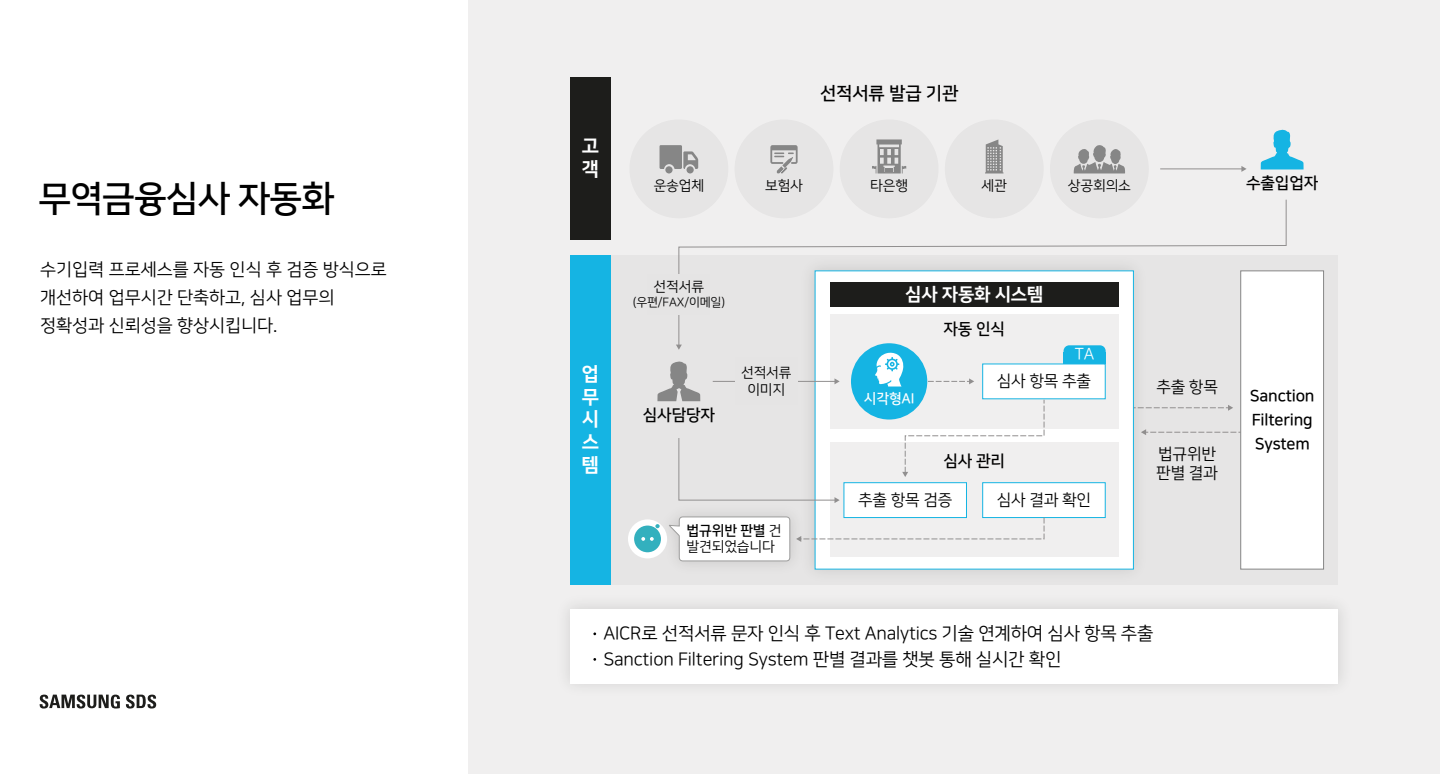
<style>
.page{position:relative;width:1440px;height:774px;background:#fff}
.page>*{position:absolute;margin:0;border:0;box-sizing:border-box;transform-origin:0 0}
.t1{font:36px "Nanum Square B";letter-spacing:-.025em;color:#000}
.t2{font:19px/22.8px "Nanum Square EB";color:#fff}
.t3{font:18px/25.6px "Nanum Square R";letter-spacing:-.01em;color:#000}
.t4{font:18px "Nanum Square B";letter-spacing:-.01em;color:#000}
.t5{font:18px "Nanum Square EB";letter-spacing:-.01em;color:#fff}
.t6{font:17.6px/28px "Nanum Square R";color:#000}
.t7{font:16px/24px "Nanum Square B";letter-spacing:-.01em;color:#000;text-align:justify}
.t8{font:16px/19.2px "Nanum Square R";letter-spacing:-.01em;color:#000}
.t9{font:16px "Nanum Square R";color:#fff}
.t10{font:14px/16.8px "Nanum Square R";letter-spacing:-.01em;color:#000;text-align:center}
.t11{font:14px "Nanum Square B";letter-spacing:-.01em;color:#000}
.t12{font:14px "Nanum Square B";letter-spacing:-.01em;color:#fff}
.t13{font:12px "Nanum Square R";letter-spacing:-.01em;color:#000}
.s1{font-family:"Nanum Square R"}
</style>
<div class="page">
<div style="left:468px;top:0;width:972px;height:774px;background:#f0efef"></div>
<svg style="left:40px;top:695px;width:80px;height:14px"></svg>
<svg style="left:126px;top:695px;width:30px;height:14px"></svg>
<div style="left:629px;top:119px;width:99px;height:99px;background:#e6e5e5;border-radius:50%"></div>
<div style="left:735px;top:119px;width:98px;height:99px;background:#e6e5e5;border-radius:50%"></div>
<div style="left:840px;top:119px;width:99px;height:99px;background:#e6e5e5;border-radius:50%"></div>
<div style="left:945px;top:119px;width:99px;height:99px;background:#e6e5e5;border-radius:50%"></div>
<div style="left:1050px;top:119px;width:99px;height:99px;background:#e6e5e5;border-radius:50%"></div>
<div style="left:611px;top:255px;width:727px;height:330px;background:#e6e5e5"></div>
<hr style="left:1160px;top:168px;width:82px;height:1px;background:#918f8f">
<svg style="left:1241px;top:166px;width:6px;height:6px"></svg>
<div style="left:570px;top:77px;width:41px;height:162px;background:#1d1d1b"></div>
<img style="left:567px;top:605px;width:775px;height:81px">
<div style="left:570px;top:610px;width:768px;height:74px;background:#fff"></div>
<img style="left:812px;top:561px;width:323px;height:11px">
<div style="left:815px;top:270px;width:319px;height:300px;background:#fff"></div>
<div style="left:570px;top:255px;width:41px;height:330px;background:#15b4e3"></div>
<div style="left:665px;top:166px;width:8px;height:7px;background:#868686;border-radius:50%"></div>
<div style="left:687px;top:166px;width:7px;height:7px;background:#868686;border-radius:50%"></div>
<svg style="left:660px;top:145px;width:38px;height:24px"></svg>
<svg style="left:985px;top:139px;width:18px;height:34px"></svg>
<svg style="left:872px;top:139px;width:34px;height:34px"></svg>
<svg style="left:770px;top:145px;width:28px;height:29px"></svg>
<svg style="left:1074px;top:145px;width:51px;height:28px"></svg>
<div style="left:1240px;top:271px;width:84px;height:298px;background:#fff;border:1px solid #868686"></div>
<svg style="left:678px;top:199px;width:609px;height:146px"></svg>
<div style="left:648px;top:274px;width:62px;height:41px;background:#e5e4e4"></div>
<div style="left:830px;top:282px;width:289px;height:25px;background:#1d1d1b"></div>
<img style="left:681px;top:561px;width:108px;height:3px">
<div style="left:628px;top:519px;width:39px;height:39px;background:#fff;border-radius:50%"></div>
<div style="left:634px;top:526px;width:27px;height:26px;background:#33b0be;border-radius:50%"></div>
<svg style="left:641px;top:345px;width:601px;height:216px"></svg>
<svg style="left:1261px;top:129px;width:43px;height:40px"></svg>
<h1 class="t1" style="left:38px;top:179px;width:297px">무역금융심사 자동화</h1>
<p class="t6" style="left:40px;top:256px;width:348px">수기입력 프로세스를 자동 인식 후 검증 방식으로 개선하여 업무시간 단축하고, 심사 업무의 정확성과 신뢰성을 향상시킵니다.</p>
<p class="t2" style="left:582px;top:135px;width:19px">고 객</p>
<p class="t2" style="left:582px;top:363px;width:19px;text-align:justify">업 무 시 스 템</p>
<p class="t4" style="left:820px;top:84px;width:140px">선적서류 발급 기관</p>
<p class="t10" style="left:654px;top:178px;width:52px">운송업체</p>
<p class="t10" style="left:765px;top:178px;width:39px">보험사</p>
<p class="t10" style="left:870px;top:178px;width:39px">타은행</p>
<p class="t10" style="left:982px;top:178px;width:27px">세관</p>
<p class="t10" style="left:1068px;top:178px;width:65px">상공회의소</p>
<p class="t7" style="left:1246px;top:172px;width:74px">수출입업자</p>
<p class="t10" style="left:654px;top:279px;width:52px">선적서류</p>
<p class="t13" style="left:633px;top:296px;width:94px">(우편/FAX/이메일)</p>
<p class="t5" style="left:905px;top:284px;width:140px">심사 자동화 시스템</p>
<p class="t7" style="left:643px;top:403px;width:74px">심사담당자</p>
<p class="t10" style="left:741px;top:365px;width:52px">선적서류 이미지</p>
<p class="t11" style="left:687px;top:523px;width:97px">법규위반 판별 <span class="s1">건</span></p>
<p class="t10" style="left:687px;top:539px;width:90px">발견되었습니다</p>
<p class="t12" style="left:864px;top:391px;width:52px">시각형AI</p>
<p class="t7" style="left:944px;top:317px;width:63px">자동 인식</p>
<p class="t9" style="left:1075px;top:346px;width:21px">TA</p>
<p class="t8" style="left:997px;top:372px;width:96px">심사 항목 추출</p>
<p class="t8" style="left:1156px;top:378px;width:63px">추출 항목</p>
<p class="t7" style="left:944px;top:450px;width:63px">심사 관리</p>
<p class="t8" style="left:1156px;top:444px;width:63px">법규위반 판별 결과</p>
<p class="t8" style="left:858px;top:490px;width:96px">추출 항목 검증</p>
<p class="t8" style="left:997px;top:490px;width:96px">심사 결과 확인</p>
<p class="t7" style="left:1250px;top:384px;width:66px">Sanction Filtering System</p>
<p class="t3" style="left:603px;top:621px;width:552px">AICR로 선적서류 문자 인식 후 Text Analytics 기술 연계하여 심사 항목 추출<br>Sanction Filtering System 판별 결과를 챗봇 통해 실시간 확인</p>
</div>
